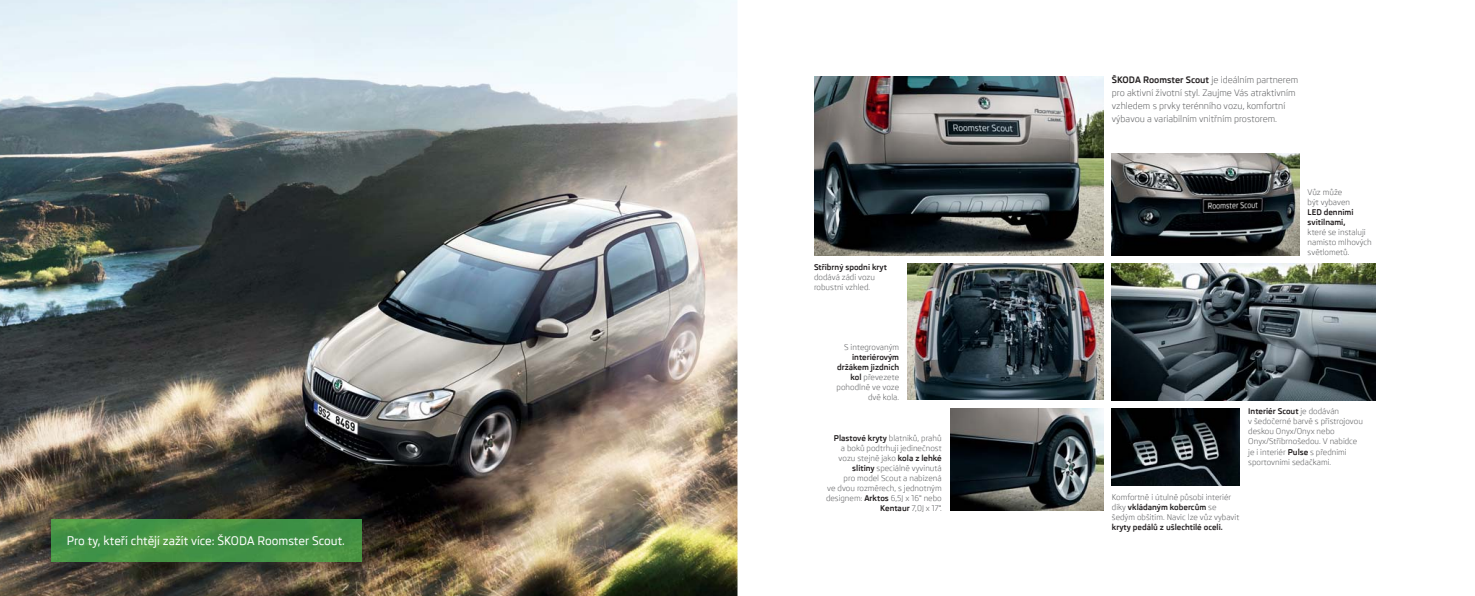
<style>
.page{position:relative;width:1475px;height:596px;background:#fff}
.page>*{position:absolute;margin:0;border:0;box-sizing:border-box;transform-origin:0 0}
.t1{font:500 12px "Skoda Pro";color:#fff}
.t2{font:9px/13px "Skoda Pro";color:#58595b}
.t3{font:8px/10px "Skoda Pro";color:#58595b}
.t4{font:700 8px/10px "Skoda Pro";color:#231f20}
.s1{font-weight:700;color:#231f20}
</style>
<div class="page">
<img style="left:0;top:0;width:737px;height:595px">
<img style="left:51px;top:519px;width:310px;height:42px">
<img style="left:814px;top:77px;width:289px;height:178px">
<img style="left:1111px;top:153px;width:187px;height:102px">
<img style="left:907px;top:264px;width:196px;height:135px">
<img style="left:950px;top:408px;width:153px;height:102px">
<img style="left:1111px;top:408px;width:128px;height:77px">
<img style="left:1111px;top:264px;width:264px;height:136px">
<h1 class="t1" style="left:67px;top:533px;width:279px">Pro ty, kteří chtějí zažít více: ŠKODA Roomster Scout.</h1>
<p class="t4" style="left:814px;top:262px;width:74px">Stříbrný spodní kryt</p>
<p class="t3" style="left:814px;top:272px;width:62px">dodává zádi vozu robustní vzhled.</p>
<p class="t3" style="left:844px;top:342px;width:56px">S integrovaným</p>
<p class="t3" style="left:836px;top:352px;width:64px;text-align:right"><span class="s1">interiérovým držákem jízdních kol</span> převezete pohodlně ve voze dvě kola.</p>
<p class="t3" style="left:825px;top:432px;width:117px;text-align:right"><span class="s1">Plastové kryty</span> blatníků, prahů<br>a boků podtrhují jedinečnost vozu stejně jako <span class="s1">kola z lehké slitiny</span> speciálně vyvinutá<br>pro model Scout a nabízená<br>ve dvou rozměrech, s jednotným designem: <span class="s1">Arktos</span> 6,5J x 16" nebo<br><span class="s1">Kentaur</span> 7,0J x 17".</p>
<p class="t2" style="left:1111px;top:73px;width:188px"><span class="s1">ŠKODA Roomster Scout</span> je ideálním partnerem pro aktivní životní styl. Zaujme Vás atraktivním vzhledem s prvky terénního vozu, komfortní výbavou a variabilním vnitřním prostorem.</p>
<p class="t3" style="left:1307px;top:187px;width:44px">Vůz může být vybaven</p>
<p class="t4" style="left:1307px;top:207px;width:47px">LED denními svítilnami,</p>
<p class="t3" style="left:1307px;top:227px;width:66px">které se instalují namísto mlhových světlometů.</p>
<p class="t3" style="left:1247px;top:406px;width:116px"><span class="s1">Interiér Scout</span> je dodáván<br>v šedočerné barvě s přístrojovou deskou Onyx/Onyx nebo<br>Onyx/Stříbrnošedou. V nabídce je i interiér <span class="s1">Pulse</span> s předními sportovními sedačkami.</p>
<p class="t3" style="left:1111px;top:491px;width:129px">Komfortně i útulně působí interiér díky <span class="s1">vkládaným kobercům</span> se šedým obšitím. Navíc lze vůz vybavit</p>
<p class="t4" style="left:1111px;top:521px;width:112px">kryty pedálů z ušlechtilé oceli.</p>
</div>
